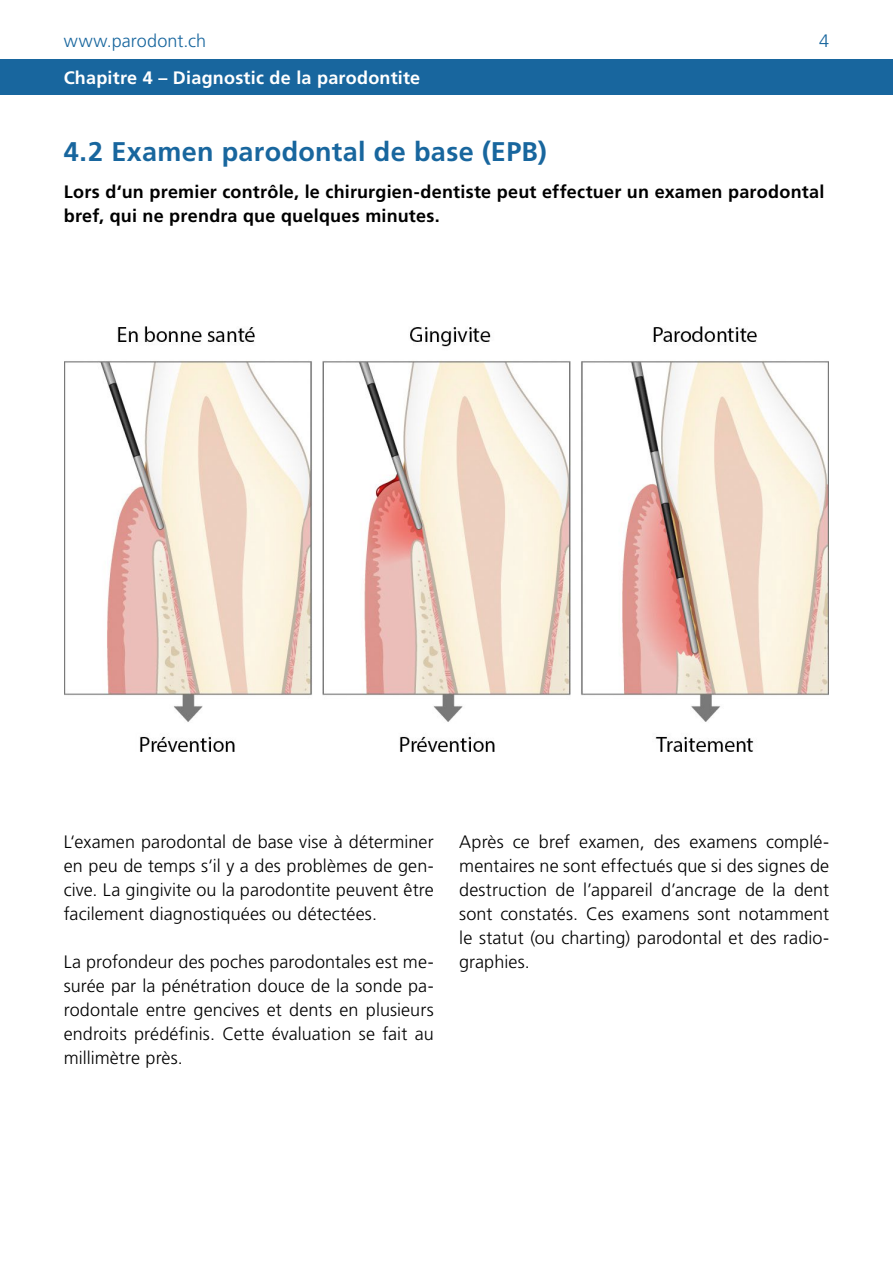
<style>
.page{position:relative;width:893px;height:1263px;background:#fff}
.page>*{position:absolute;margin:0;border:0;box-sizing:border-box;transform-origin:0 0}
.t1{font:700 27px "Frutiger";letter-spacing:.01em;color:#18669e}
.t2{font:300 18px/24px "Frutiger";letter-spacing:.005em;color:#000;text-align:justify}
.t3{font:700 18px/24px "Frutiger";letter-spacing:.015em;color:#000}
.t4{font:700 18px "Frutiger";letter-spacing:.015em;color:#fff}
.t5{font:300 18px "Frutiger";letter-spacing:.005em;color:#18669e}
</style>
<div class="page">
<div style="left:0;top:60px;width:893px;height:35px;background:#18669e"></div>
<img style="left:65px;top:326px;width:763px;height:426px">
<p class="t5" style="left:64px;top:30px;width:144px">www.parodont.ch</p>
<p class="t5" style="left:819px;top:30px;width:12px">4</p>
<p class="t4" style="left:64px;top:67px;width:358px">Chapitre 4 – Diagnostic de la parodontite</p>
<h1 class="t1" style="left:64px;top:136px;width:485px">4.2 Examen parodontal de base (EPB)</h1>
<p class="t3" style="left:64px;top:179px;width:762px">Lors d‘un premier contrôle, le chirurgien-dentiste peut effectuer un examen parodontal bref, qui ne prendra que quelques minutes.</p>
<p class="t2" style="left:64px;top:829px;width:371px">L‘examen parodontal de base vise à déterminer en peu de temps s‘il y a des problèmes de gen&shy;cive. La gingivite ou la parodontite peuvent être facilement diagnostiquées ou détectées.</p>
<p class="t2" style="left:64px;top:950px;width:371px">La profondeur des poches parodontales est me&shy;surée par la pénétration douce de la sonde pa&shy;rodontale entre gencives et dents en plusieurs endroits prédéfinis. Cette évaluation se fait au millimètre près.</p>
<p class="t2" style="left:459px;top:829px;width:371px">Après ce bref examen, des examens complé&shy;mentaires ne sont effectués que si des signes de destruction de l’appareil d’ancrage de la dent sont constatés. Ces examens sont notamment le statut (ou charting) parodontal et des radio&shy;graphies.</p>
</div>
